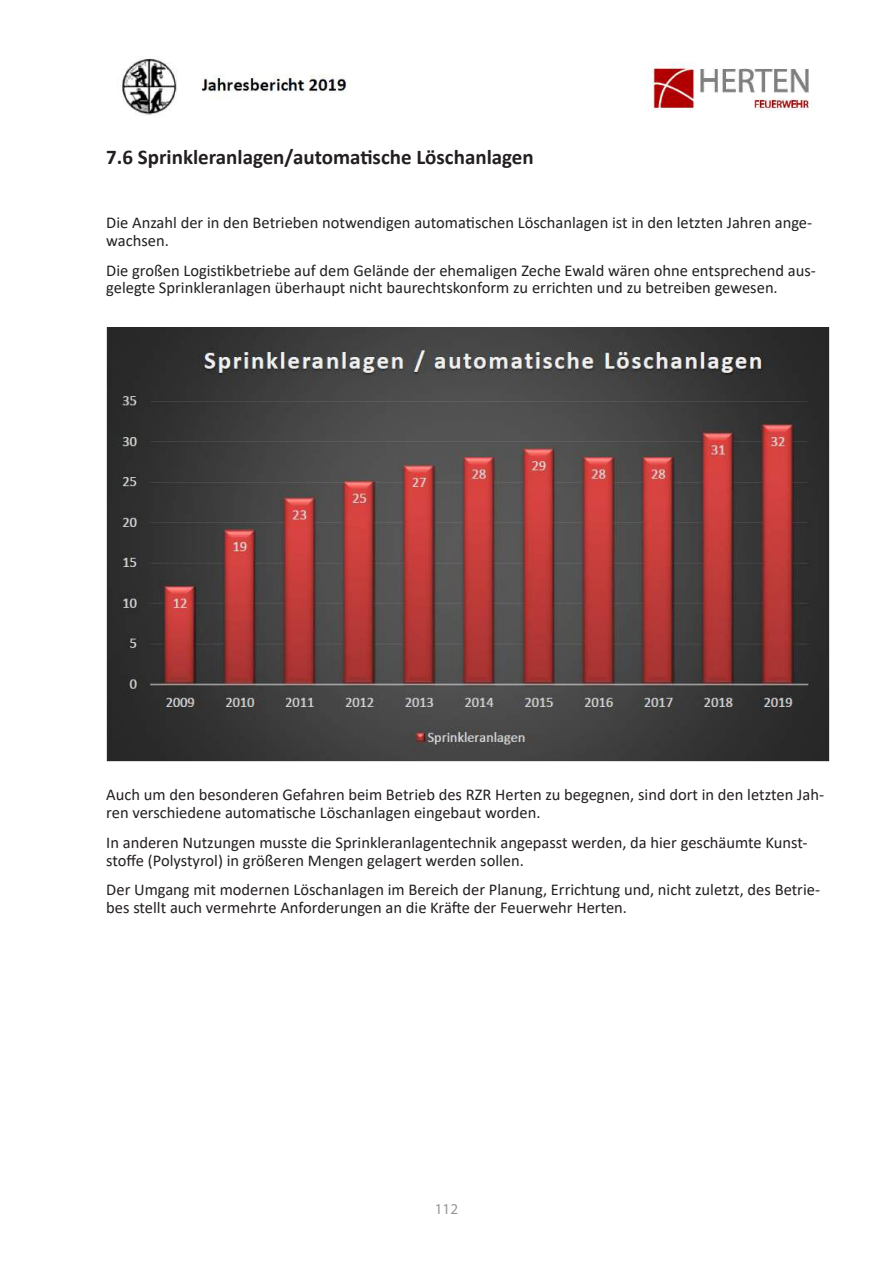
<style>
.page{position:relative;width:893px;height:1263px;background:#fff}
.page>*{position:absolute;margin:0;border:0;box-sizing:border-box;transform-origin:0 0}
.t1{font:700 21px "Calibri";color:#231f20}
.t2{font:16.5px/17.9px "Calibri";color:#231f20}
.t3{font:15px "Myriad Pro";color:#939598}
</style>
<div class="page">
<img style="left:122px;top:58px;width:691px;height:57px">
<img style="left:106px;top:327px;width:723px;height:434px">
<p class="t1" style="left:106px;top:142px;width:429px">7.6 Sprinkleranlagen/automatische Löschanlagen</p>
<p class="t2" style="left:106px;top:213px;width:707px">Die Anzahl der in den Betrieben notwendigen automatischen Löschanlagen ist in den letzten Jahren ange&shy;wachsen.</p>
<p class="t2" style="left:106px;top:261px;width:711px">Die großen Logistikbetriebe auf dem Gelände der ehemaligen Zeche Ewald wären ohne entsprechend aus&shy;gelegte Sprinkleranlagen überhaupt nicht baurechtskonform zu errichten und zu betreiben gewesen.</p>
<p class="t2" style="left:106px;top:785px;width:719px">Auch um den besonderen Gefahren beim Betrieb des RZR Herten zu begegnen, sind dort in den letzten Jah&shy;ren verschiedene automatische Löschanlagen eingebaut worden.</p>
<p class="t2" style="left:106px;top:833px;width:703px">In anderen Nutzungen musste die Sprinkleranlagentechnik angepasst werden, da hier geschäumte Kunst&shy;stoffe (Polystyrol) in größeren Mengen gelagert werden sollen.</p>
<p class="t2" style="left:106px;top:881px;width:715px">Der Umgang mit modernen Löschanlagen im Bereich der Planung, Errichtung und, nicht zuletzt, des Betrie&shy;bes stellt auch vermehrte Anforderungen an die Kräfte der Feuerwehr Herten.</p>
<p class="t3" style="left:435px;top:1199px;width:25px">112</p>
</div>
